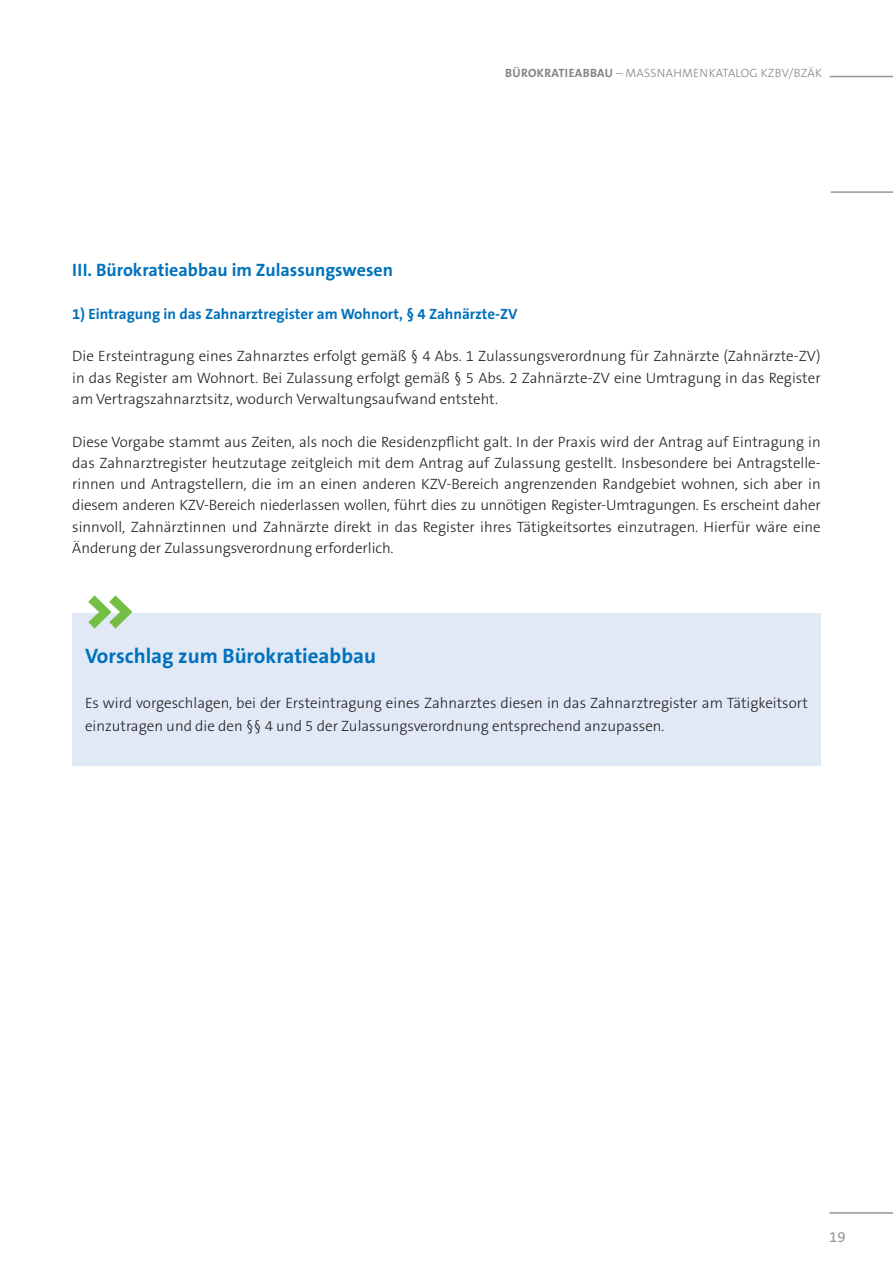
<style>
.page{position:relative;width:893px;height:1263px;background:#fff}
.page>*{position:absolute;margin:0;border:0;box-sizing:border-box;transform-origin:0 0}
.t1{font:700 21px "The Sans B Plus W7";color:#0072bc}
.t2{font:700 18px "The Sans B Plus W7";color:#0072bc}
.t3{font:300 15px/21.3px "The Sans B Plus W3";color:#231f20;text-align:justify}
.t4{font:700 15px "The Sans B Plus W7";color:#0072bc}
.t5{font:15px "The Sans B Plus W5 Plain";color:#939598}
.t6{font:300 12px "The Sans B Plus W3";letter-spacing:.025em;color:#808285}
.s1{font-family:"The Sans B Plus W7";font-weight:700}
</style>
<div class="page">
<hr style="left:830px;top:1212px;width:63px;height:2px;background:#939598">
<hr style="left:831px;top:191px;width:62px;height:2px;background:#939598">
<hr style="left:830px;top:76px;width:63px;height:1px;background:#939598">
<div style="left:72px;top:613px;width:749px;height:152px;background:#e1e9f6"></div>
<svg style="left:88px;top:595px;width:44px;height:34px"></svg>
<p class="t6" style="left:505px;top:65px;width:318px"><span class="s1">BÜROKRATIEABBAU</span> – MASSNAHMENKATALOG KZBV/BZÄK</p>
<p class="t2" style="left:72px;top:259px;width:322px">III. Bürokratieabbau im Zulassungswesen</p>
<p class="t4" style="left:72px;top:304px;width:447px">1) Eintragung in das Zahnarztregister am Wohnort, § 4 Zahnärzte-ZV</p>
<p class="t3" style="left:72px;top:346px;width:750px">Die Ersteintragung eines Zahnarztes erfolgt gemäß § 4 Abs. 1 Zulassungsverordnung für Zahnärzte (Zahnärzte-ZV) in das Register am Wohnort. Bei Zulassung erfolgt gemäß § 5 Abs. 2 Zahnärzte-ZV eine Umtragung in das Register am Vertragszahnarztsitz, wodurch Verwaltungsaufwand entsteht.</p>
<p class="t3" style="left:72px;top:431px;width:750px">Diese Vorgabe stammt aus Zeiten, als noch die Residenzpflicht galt. In der Praxis wird der Antrag auf Eintragung in das Zahnarztregister heutzutage zeitgleich mit dem Antrag auf Zulassung gestellt. Insbesondere bei Antragstelle&shy;rinnen und Antragstellern, die im an einen anderen KZV-Bereich angrenzenden Randgebiet wohnen, sich aber in diesem anderen KZV-Bereich niederlassen wollen, führt dies zu unnötigen Register-Umtragungen. Es erscheint daher sinnvoll, Zahnärztinnen und Zahnärzte direkt in das Register ihres Tätigkeitsortes einzutragen. Hierfür wäre eine Änderung der Zulassungsverordnung erforderlich.</p>
<h1 class="t1" style="left:85px;top:643px;width:293px">Vorschlag zum Bürokratieabbau</h1>
<p class="t3" style="left:85px;top:692px;width:724px;line-height:22.5px">Es wird vorgeschlagen, bei der Ersteintragung eines Zahnarztes diesen in das Zahnarztregister am Tätigkeitsort einzutragen und die den §§ 4 und 5 der Zulassungsverordnung entsprechend anzupassen.</p>
<p class="t5" style="left:829px;top:1227px;width:18px">19</p>
</div>
